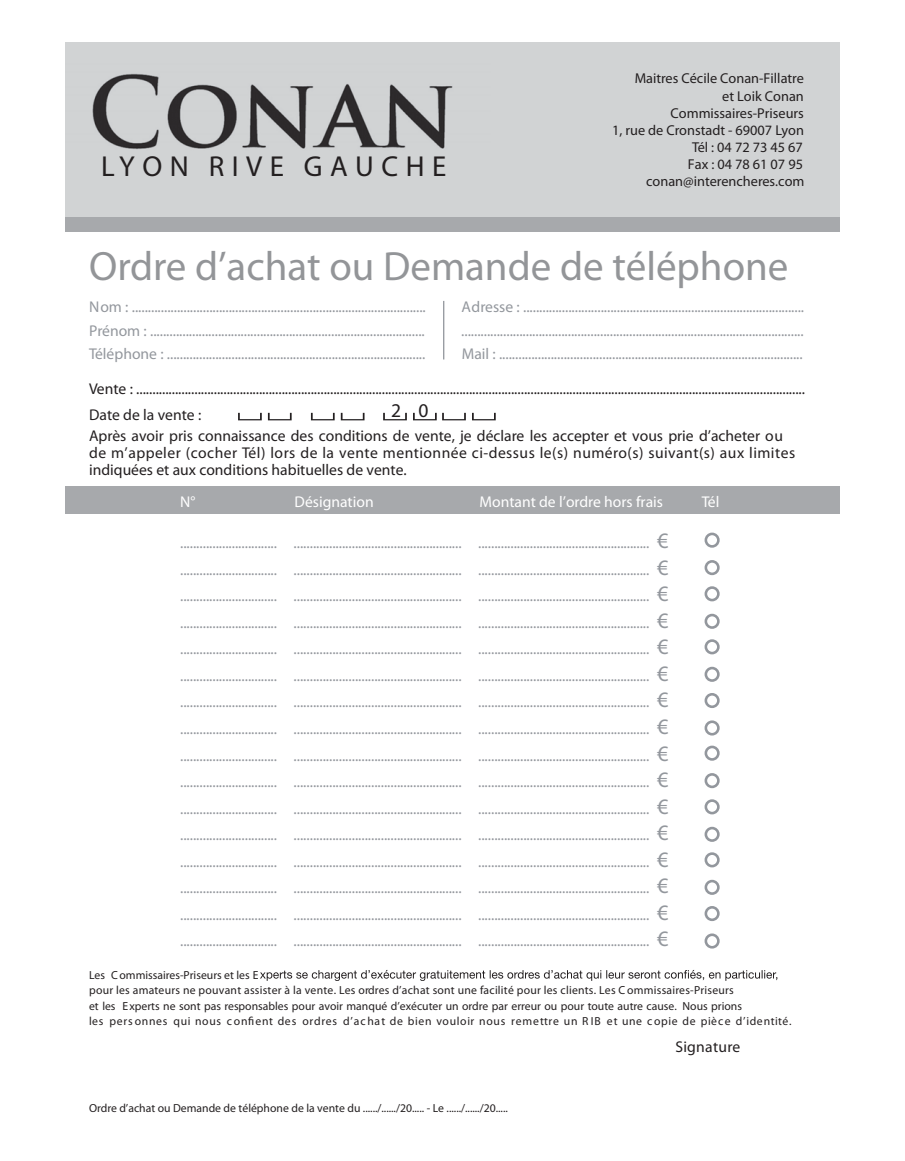
<style>
.page{position:relative;width:905px;height:1161px;background:#fff}
.page>*{position:absolute;margin:0;border:0;box-sizing:border-box;transform-origin:0 0}
.t1{font:300 40.95px "Helvetica Neue LT Std";color:#939598}
.t2{font:28.95px "Helvetica Neue LT Std";letter-spacing:.26em;color:#231f20}
.t3{font:19.5px "Helvetica Neue LT Std";color:#231f20}
.t4{font:15.6px/26.5px "Helvetica Neue LT Std";color:#93979d;text-align:justify}
.t5{font:900 15.6px/26px "Helvetica Neue LT Std";color:#231f20}
.t6{font:300 15.6px/17px "Helvetica Neue LT Std";color:#231f20}
.t7{font:900 15.6px "Helvetica Neue LT Std";color:#fff}
.t8{font:900 15.6px "Helvetica Neue LT Std";letter-spacing:.02em;color:#231f20}
.t9{font:300 14.25px/17.1px "Helvetica Neue LT Std";color:#231f20;text-align:right}
.t10{font:900 14.25px/17.1px "Helvetica Neue LT Std";color:#231f20;text-align:right}
.t11{font:11.7px/15.6px "Helvetica Neue LT Std";color:#231f20}
.t12{font:300 11.7px "Helvetica Neue LT Std";color:#231f20}
.s1{font-size:22.05px}
.s2{font-weight:700}
</style>
<div class="page">
<div style="left:65px;top:43px;width:774px;height:189px;background:#d1d3d4"></div>
<div style="left:65px;top:217px;width:774px;height:15px;background:#a7a9ac"></div>
<img style="left:92px;top:73px;width:361px;height:76px">
<hr style="left:443px;top:301px;width:1px;height:58px;background:#93979d">
<div style="left:65px;top:486px;width:774px;height:28px;background:#a7a9ac"></div>
<svg style="left:260px;top:970px;width:517px;height:10px"></svg>
<div style="left:704px;top:532px;width:16px;height:15px;border:3px solid #93979d;border-radius:50%"></div>
<div style="left:704px;top:560px;width:16px;height:15px;border:3px solid #93979d;border-radius:50%"></div>
<div style="left:704px;top:586px;width:16px;height:15px;border:3px solid #93979d;border-radius:50%"></div>
<div style="left:704px;top:613px;width:16px;height:15px;border:3px solid #93979d;border-radius:50%"></div>
<div style="left:704px;top:639px;width:16px;height:15px;border:3px solid #93979d;border-radius:50%"></div>
<div style="left:704px;top:666px;width:16px;height:15px;border:3px solid #93979d;border-radius:50%"></div>
<div style="left:704px;top:692px;width:16px;height:15px;border:3px solid #93979d;border-radius:50%"></div>
<div style="left:704px;top:720px;width:16px;height:15px;border:3px solid #93979d;border-radius:50%"></div>
<div style="left:704px;top:745px;width:16px;height:15px;border:3px solid #93979d;border-radius:50%"></div>
<div style="left:704px;top:772px;width:16px;height:16px;border:3px solid #93979d;border-radius:50%"></div>
<div style="left:704px;top:799px;width:16px;height:15px;border:3px solid #93979d;border-radius:50%"></div>
<div style="left:704px;top:826px;width:16px;height:15px;border:3px solid #93979d;border-radius:50%"></div>
<div style="left:704px;top:852px;width:16px;height:15px;border:3px solid #93979d;border-radius:50%"></div>
<div style="left:704px;top:879px;width:16px;height:15px;border:3px solid #93979d;border-radius:50%"></div>
<div style="left:704px;top:905px;width:16px;height:15px;border:3px solid #93979d;border-radius:50%"></div>
<div style="left:704px;top:933px;width:16px;height:15px;border:3px solid #93979d;border-radius:50%"></div>
<svg style="left:238px;top:412px;width:24px;height:8px"></svg>
<svg style="left:268px;top:412px;width:24px;height:8px"></svg>
<svg style="left:311px;top:412px;width:24px;height:8px"></svg>
<svg style="left:341px;top:412px;width:23px;height:8px"></svg>
<svg style="left:383px;top:412px;width:24px;height:8px"></svg>
<svg style="left:413px;top:412px;width:53px;height:8px"></svg>
<svg style="left:472px;top:412px;width:24px;height:8px"></svg>
<h2 class="t2" style="left:101px;top:149px;width:347px">LYON RIVE GAUCHE</h2>
<p class="t10" style="left:635px;top:71px;width:171px">Maitres Cécile Conan-Fillatre et Loik Conan<br>Commissaires-Priseurs</p>
<p class="t9" style="left:612px;top:121px;width:194px">1, rue de Cronstadt - 69007 Lyon<br>Tél : 04 72 73 45 67<br>Fax : 04 78 61 07 95 conan@interencheres.com</p>
<h1 class="t1" style="left:89px;top:242px;width:701px">Ordre d’achat ou Demande de téléphone</h1>
<p class="t4" style="left:89px;top:293px;width:338px">Nom : ...........................................................................................</p>
<p class="t4" style="left:461px;top:293px;width:344px">Adresse : .......................................................................................</p>
<p class="t4" style="left:89px;top:317px;width:337px">Prénom : .....................................................................................</p>
<p class="t4" style="left:461px;top:317px;width:344px">..........................................................................................................</p>
<p class="t4" style="left:89px;top:340px;width:338px">Téléphone : ................................................................................</p>
<p class="t4" style="left:462px;top:340px;width:342px">Mail : ..............................................................................................</p>
<p class="t5" style="left:89px;top:377px;width:717px">Vente : ...............................................................................................................................................................................................................<br>Date de la vente :</p>
<p class="t6" style="left:89px;top:427px;width:708px">Après avoir pris connaissance des conditions de vente, je déclare les accepter et vous prie d’acheter ou de m’appeler (cocher Tél) lors de la vente mentionnée ci-dessus le(s) numéro(s) suivant(s) aux limites indiquées et aux conditions habituelles de vente.</p>
<p class="t7" style="left:180px;top:495px;width:17px">N°</p>
<p class="t7" style="left:295px;top:495px;width:81px">Désignation</p>
<p class="t7" style="left:480px;top:495px;width:185px">Montant de l’ordre hors frais</p>
<p class="t7" style="left:702px;top:495px;width:19px">Tél</p>
<p class="t4" style="left:180px;top:529px;width:490px">.............................. .................................................... ..................................................... <span class="s1">€ </span>.............................. .................................................... ..................................................... <span class="s1">€ </span>.............................. .................................................... ..................................................... <span class="s1">€ </span>.............................. .................................................... ..................................................... <span class="s1">€ </span>.............................. .................................................... ..................................................... <span class="s1">€ </span>.............................. .................................................... ..................................................... <span class="s1">€ </span>.............................. .................................................... ..................................................... <span class="s1">€ </span>.............................. .................................................... ..................................................... <span class="s1">€ </span>.............................. .................................................... ..................................................... <span class="s1">€ </span>.............................. .................................................... ..................................................... <span class="s1">€ </span>.............................. .................................................... ..................................................... <span class="s1">€ </span>.............................. .................................................... ..................................................... <span class="s1">€ </span>.............................. .................................................... ..................................................... <span class="s1">€ </span>.............................. .................................................... ..................................................... <span class="s1">€ </span>.............................. .................................................... ..................................................... <span class="s1">€ </span>.............................. .................................................... ..................................................... <span class="s1">€</span></p>
<p class="t11" style="left:89px;top:966px;width:704px">Les C ommissaires-Priseurs et les E<br>pour les amateurs ne pouvant assister à la vente. Les ordres d’achat sont une facilité pour les clients. Les C ommissaires-Priseurs<br>et les E xperts ne sont pas responsables pour avoir manqué d’exécuter un ordre par erreur ou pour toute autre cause. <span class="s2">Nous prions<br>les personnes qui nous confient des ordres d’achat de bien vouloir nous remettre un R IB et une copie de pièce d’identité.</span></p>
<p class="t8" style="left:675px;top:1040px;width:67px">Signature</p>
<p class="t3" style="left:391px;top:399px;width:39px">2 0</p>
<p class="t12" style="left:89px;top:1100px;width:420px">Ordre d’achat ou Demande de téléphone de la vente du ....../....../20..... - Le ....../....../20.....</p>
</div>
